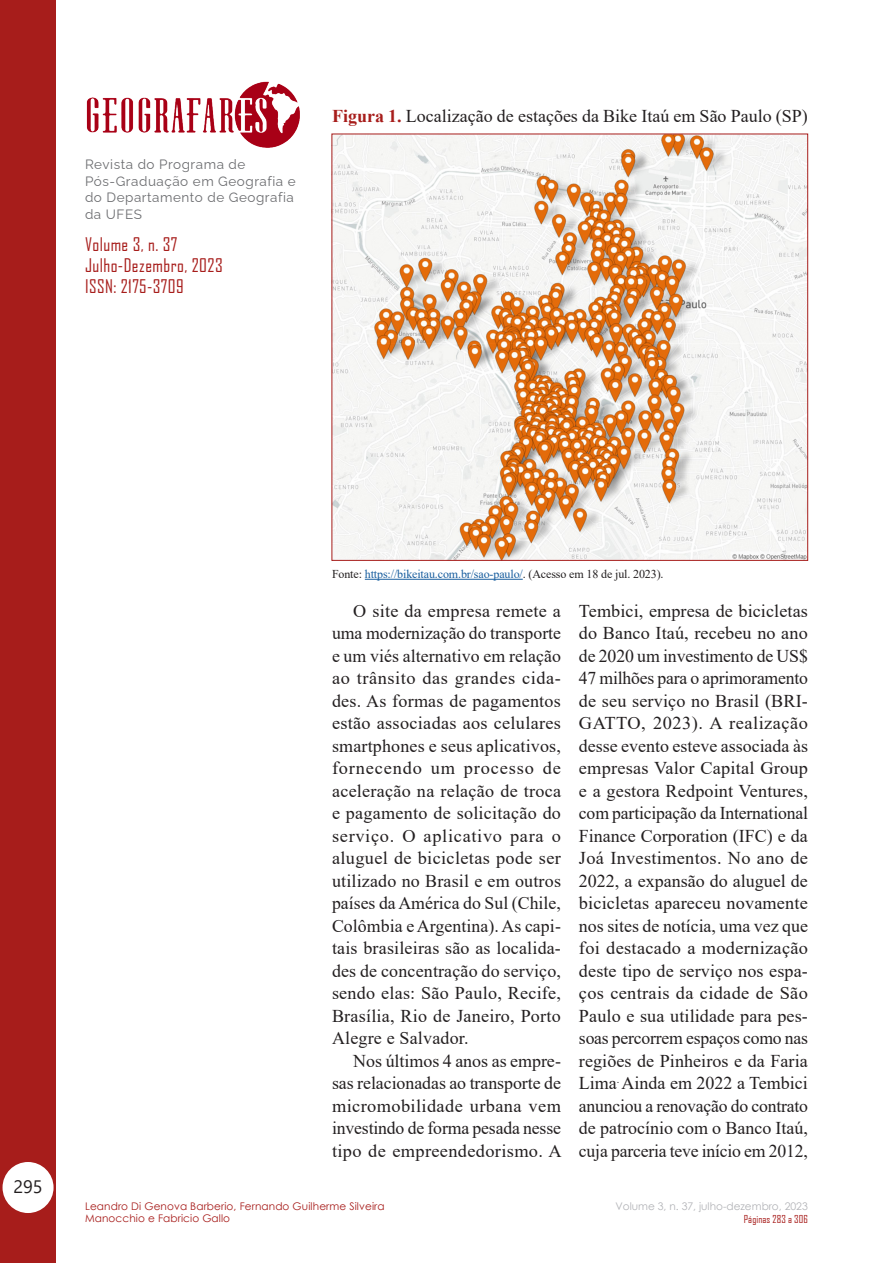
<style>
.page{position:relative;width:893px;height:1263px;background:#fff}
.page>*{position:absolute;margin:0;border:0;box-sizing:border-box;transform-origin:0 0}
.Geo_Parágrafo_normal{font:18px/22.5px "Times New Roman";color:#231f20;text-align:justify}
.Geo_Legenda{font:18px "Times New Roman";color:#231f20}
.t1{font:18px/21px "Agency FB";letter-spacing:.025em;color:#a71d1b}
.t2{font:18px "Segoe UI";color:#231f20}
.t3{font:13.5px/16.5px "Raleway";letter-spacing:.04em;color:#6c6d70}
.Geo_Legenda-2{font:12px "Times New Roman";letter-spacing:-.01em;color:#175d9e}
.t4{font:10.5px/12.6px "Century Gothic";letter-spacing:.01em;color:#a71d1b}
.t5{font:10.5px "Century Gothic";color:#b2b3b7}
.t6{font:10.5px "Agency FB";letter-spacing:.01em;color:#a71d1b}
.s1{font-weight:700;color:#a71d1b}
.s2{color:#231f20}
</style>
<div class="page">
<div style="left:0;top:0;width:56px;height:1263px;background:#a71d1b"></div>
<div style="left:3px;top:1162px;width:51px;height:51px;background:#fff;border-radius:50%"></div>
<img style="left:86px;top:81px;width:214px;height:66px">
<hr style="left:365px;top:579px;width:158px;height:1px;background:#175d9e">
<img style="left:334px;top:136px;width:472px;height:423px">
<p class="t3" style="left:85px;top:155px;width:212px">Revista do Programa de<br>Pós-Graduação em Geografia e do Departamento de Geografia da UFES</p>
<p class="t1" style="left:85px;top:234px;width:139px">Volume 3, n. 37<br>Julho-Dezembro, 2023<br>ISSN: 2175-3709</p>
<p class="Geo_Legenda" style="left:332px;top:103px;width:477px"><span class="s1">Figura 1.</span> Localização de estações da Bike Itaú em São Paulo (SP)</p>
<p class="t2" style="left:13px;top:1169px;width:31px">295</p>
<p class="Geo_Legenda-2" style="left:332px;top:565px;width:333px"><span class="s2">Fonte:</span> https://bikeitau.com.br/sao-paulo/<span class="s2">. (Acesso em 18 de jul. 2023).</span></p>
<p class="Geo_Parágrafo_normal" style="left:332px;top:599px;width:231px;text-indent:21px">O site da empresa remete a uma modernização do transporte e um viés alternativo em relação ao trânsito das grandes cida&shy;des. As formas de pagamentos estão associadas aos celulares smartphones e seus aplicativos, fornecendo um processo de aceleração na relação de troca e pagamento de solicitação do serviço. O aplicativo para o aluguel de bicicletas pode ser utilizado no Brasil e em outros países da América do Sul (Chile, Colômbia e Argentina). As capi&shy;tais brasileiras são as localida&shy;des de concentração do serviço, sendo elas: São Paulo, Recife, Brasília, Rio de Janeiro, Porto Alegre e Salvador.</p>
<p class="Geo_Parágrafo_normal" style="left:332px;top:1049px;width:231px;text-indent:21px">Nos últimos 4 anos as empre&shy;sas relacionadas ao transporte de micromobilidade urbana vem investindo de forma pesada nesse tipo de empreendedorismo. A</p>
<p class="t4" style="left:85px;top:1199px;width:301px">Leandro Di Genova Barberio, Fernando Guilherme Silveira<br>Manocchio e Fabricio Gallo</p>
<p class="Geo_Parágrafo_normal" style="left:579px;top:599px;width:231px">Tembici, empresa de bicicletas do Banco Itaú, recebeu no ano de 2020 um investimento de US$ 47 milhões para o aprimoramento de seu serviço no Brasil (BRI-GATTO, 2023). A realização desse evento esteve associada às empresas Valor Capital Group e a gestora Redpoint Ventures, com participação da International Finance Corporation (IFC) e da Joá Investimentos. No ano de 2022, a expansão do aluguel de bicicletas apareceu novamente nos sites de notícia, uma vez que foi destacado a modernização deste tipo de serviço nos espa&shy;ços centrais da cidade de São Paulo e sua utilidade para pes&shy;soas percorrem espaços como nas regiões de Pinheiros e da Faria Lima<sup>.</sup> Ainda em 2022 a Tembici anunciou a renovação do contrato de patrocínio com o Banco Itaú, cuja parceria teve início em 2012,</p>
<p class="t5" style="left:615px;top:1198px;width:194px">Volume 3, n. 37, julho-dezembro, 2023</p>
<p class="t6" style="left:744px;top:1212px;width:66px">Páginas 283 a 306</p>
</div>
